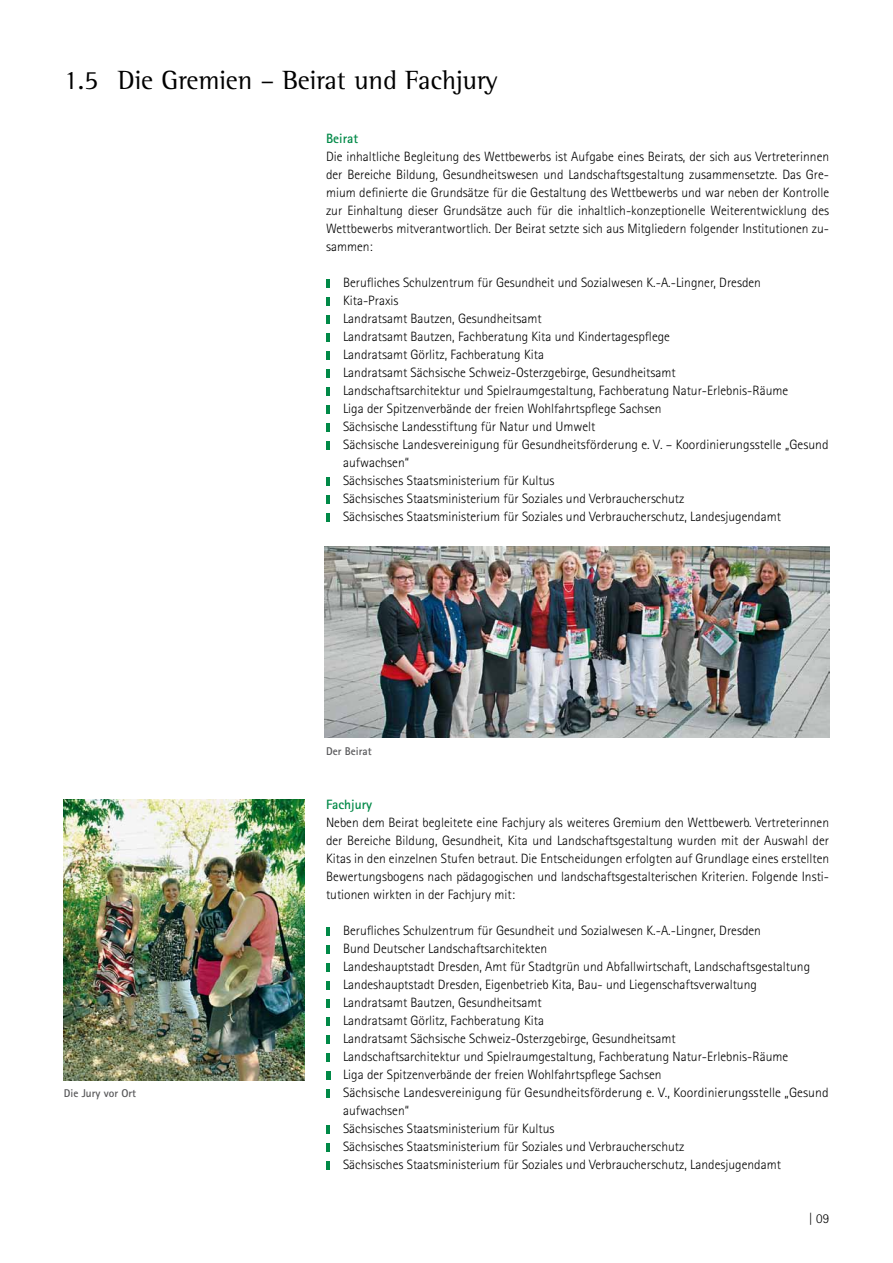
<style>
.page{position:relative;width:893px;height:1263px;background:#fff}
.page>*{position:absolute;margin:0;border:0;box-sizing:border-box;transform-origin:0 0}
.t1{font:27px "Rotis Semi Serif";color:#000}
.t2{font:300 13.5px/18px "Rotis Sans Serif";color:#000;text-align:justify}
.t3{font:700 13.5px "Rotis Sans Serif";color:#008947}
.t4{font:700 11.25px "Rotis Sans Serif";color:#58585a}
</style>
<div class="page">
<svg style="left:326px;top:279px;width:4px;height:8px"></svg>
<svg style="left:326px;top:297px;width:4px;height:8px"></svg>
<svg style="left:326px;top:315px;width:4px;height:8px"></svg>
<svg style="left:326px;top:333px;width:4px;height:8px"></svg>
<svg style="left:326px;top:351px;width:4px;height:8px"></svg>
<svg style="left:326px;top:369px;width:4px;height:8px"></svg>
<svg style="left:326px;top:387px;width:4px;height:8px"></svg>
<svg style="left:326px;top:405px;width:4px;height:8px"></svg>
<svg style="left:326px;top:423px;width:4px;height:8px"></svg>
<svg style="left:326px;top:441px;width:4px;height:8px"></svg>
<svg style="left:326px;top:477px;width:4px;height:8px"></svg>
<svg style="left:326px;top:495px;width:4px;height:8px"></svg>
<svg style="left:326px;top:513px;width:4px;height:8px"></svg>
<svg style="left:326px;top:927px;width:4px;height:8px"></svg>
<svg style="left:326px;top:945px;width:4px;height:8px"></svg>
<svg style="left:326px;top:963px;width:4px;height:8px"></svg>
<svg style="left:326px;top:981px;width:4px;height:8px"></svg>
<svg style="left:326px;top:999px;width:4px;height:8px"></svg>
<svg style="left:326px;top:1017px;width:4px;height:8px"></svg>
<svg style="left:326px;top:1035px;width:4px;height:8px"></svg>
<svg style="left:326px;top:1053px;width:4px;height:8px"></svg>
<svg style="left:326px;top:1071px;width:4px;height:8px"></svg>
<svg style="left:326px;top:1089px;width:4px;height:8px"></svg>
<svg style="left:326px;top:1125px;width:4px;height:8px"></svg>
<svg style="left:326px;top:1143px;width:4px;height:8px"></svg>
<svg style="left:326px;top:1161px;width:4px;height:8px"></svg>
<img style="left:325px;top:546px;width:504px;height:191px">
<img style="left:64px;top:799px;width:241px;height:282px">
<h1 class="t1" style="left:64px;top:64px;width:435px">1.5 Die Gremien – Beirat und Fachjury</h1>
<p class="t3" style="left:326px;top:130px;width:34px">Beirat</p>
<p class="t2" style="left:326px;top:148px;width:505px">Die inhaltliche Begleitung des Wettbewerbs ist Aufgabe eines Beirats, der sich aus Vertreterinnen der Bereiche Bildung, Gesundheitswesen und Landschaftsgestaltung zusammensetzte. Das Gre&shy;mium definierte die Grundsätze für die Gestaltung des Wettbewerbs und war neben der Kontrolle zur Einhaltung dieser Grundsätze auch für die inhaltlich-konzeptionelle Weiterentwicklung des Wettbewerbs mitverantwortlich. Der Beirat setzte sich aus Mitgliedern folgender Institutionen zu&shy;sammen:</p>
<p class="t2" style="left:343px;top:274px;width:487px;text-align:left">Berufliches Schulzentrum für Gesundheit und Sozialwesen K.-A.-Lingner, Dresden<br>Kita-Praxis<br>Landratsamt Bautzen, Gesundheitsamt<br>Landratsamt Bautzen, Fachberatung Kita und Kindertagespflege<br>Landratsamt Görlitz, Fachberatung Kita<br>Landratsamt Sächsische Schweiz-Osterzgebirge, Gesundheitsamt<br>Landschaftsarchitektur und Spielraumgestaltung, Fachberatung Natur-Erlebnis-Räume<br>Liga der Spitzenverbände der freien Wohlfahrtspflege Sachsen<br>Sächsische Landesstiftung für Natur und Umwelt<br>Sächsische Landesvereinigung für Gesundheitsförderung e. V. – Koordinierungsstelle „Gesund aufwachsen“<br>Sächsisches Staatsministerium für Kultus<br>Sächsisches Staatsministerium für Soziales und Verbraucherschutz<br>Sächsisches Staatsministerium für Soziales und Verbraucherschutz, Landesjugendamt</p>
<p class="t4" style="left:64px;top:1086px;width:74px">Die Jury vor Ort</p>
<p class="t4" style="left:326px;top:744px;width:47px">Der Beirat</p>
<p class="t3" style="left:326px;top:796px;width:48px">Fachjury</p>
<p class="t2" style="left:326px;top:814px;width:505px">Neben dem Beirat begleitete eine Fachjury als weiteres Gremium den Wettbewerb. Vertreterinnen der Bereiche Bildung, Gesundheit, Kita und Landschaftsgestaltung wurden mit der Auswahl der Kitas in den einzelnen Stufen betraut. Die Entscheidungen erfolgten auf Grundlage eines erstellten Bewertungsbogens nach pädagogischen und landschaftsgestalterischen Kriterien. Folgende Insti&shy;tutionen wirkten in der Fachjury mit:</p>
<p class="t2" style="left:343px;top:922px;width:487px;text-align:left">Berufliches Schulzentrum für Gesundheit und Sozialwesen K.-A.-Lingner, Dresden<br>Bund Deutscher Landschaftsarchitekten<br>Landeshauptstadt Dresden, Amt für Stadtgrün und Abfallwirtschaft, Landschaftsgestaltung Landeshauptstadt Dresden, Eigenbetrieb Kita, Bau- und Liegenschaftsverwaltung<br>Landratsamt Bautzen, Gesundheitsamt<br>Landratsamt Görlitz, Fachberatung Kita<br>Landratsamt Sächsische Schweiz-Osterzgebirge, Gesundheitsamt<br>Landschaftsarchitektur und Spielraumgestaltung, Fachberatung Natur-Erlebnis-Räume<br>Liga der Spitzenverbände der freien Wohlfahrtspflege Sachsen<br>Sächsische Landesvereinigung für Gesundheitsförderung e. V., Koordinierungsstelle „Gesund aufwachsen“<br>Sächsisches Staatsministerium für Kultus<br>Sächsisches Staatsministerium für Soziales und Verbraucherschutz<br>Sächsisches Staatsministerium für Soziales und Verbraucherschutz, Landesjugendamt</p>
<p class="t2" style="left:808px;top:1209px;width:22px">| 09</p>
</div>
